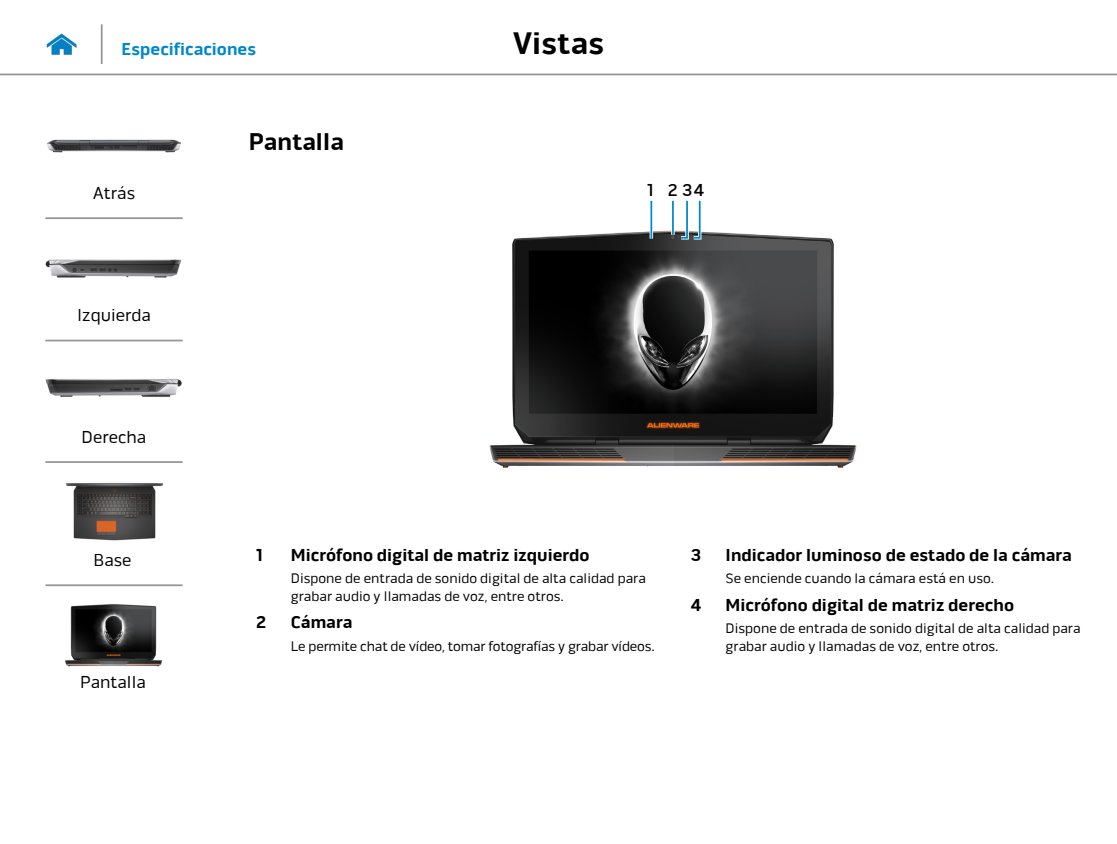
<style>
.page{position:relative;width:1117px;height:844px;background:#fff}
.page>*{position:absolute;margin:0;border:0;box-sizing:border-box;transform-origin:0 0}
.t1{font:700 31.5px "Pill Alt 600 mg";letter-spacing:.01em;color:#000}
.Head2{font:700 24.5px "Pill Alt 600 mg";color:#000}
.Callout_Head{font:700 17.5px "Pill Alt 600 mg";color:#000}
.t2{font:17.5px "Pill Alt 600 mg";color:#000}
.t3{font:700 17.5px "Pill Alt 600 mg";color:#0087cc}
.Callout-L{font:500 17.5px "Pill Alt 600 mg";color:#000}
.Callout_description{font:14px/17.5px "Pill Alt 600 mg";color:#000}
</style>
<div class="page">
<hr style="left:0;top:74px;width:1116px;height:1px;background:#939598">
<img style="left:46px;top:33px;width:31px;height:22px">
<img style="left:489px;top:230px;width:368px;height:238px">
<hr style="left:671px;top:201px;width:3px;height:34px;background:#fff">
<hr style="left:672px;top:201px;width:1px;height:34px;background:#0087cc">
<svg style="left:649px;top:201px;width:4px;height:37px"></svg>
<hr style="left:650px;top:201px;width:2px;height:37px;background:#0087cc">
<svg style="left:677px;top:200px;width:26px;height:41px"></svg>
<hr style="left:101px;top:24px;width:2px;height:40px;background:#939598">
<img style="left:46px;top:139px;width:135px;height:14px">
<img style="left:45px;top:259px;width:137px;height:19px">
<img style="left:45px;top:378px;width:137px;height:19px">
<img style="left:65px;top:482px;width:98px;height:58px">
<img style="left:65px;top:603px;width:98px;height:63px">
<hr style="left:45px;top:217px;width:138px;height:2px;background:#939598">
<hr style="left:45px;top:339px;width:138px;height:2px;background:#939598">
<hr style="left:45px;top:461px;width:138px;height:2px;background:#939598">
<hr style="left:45px;top:584px;width:138px;height:2px;background:#939598">
<p class="t3" style="left:122px;top:38px;width:136px">Especificaciones</p>
<h1 class="t1" style="left:512px;top:25px;width:93px">Vistas</h1>
<p class="t2" style="left:93px;top:182px;width:44px">Atrás</p>
<p class="t2" style="left:77px;top:305px;width:75px">Izquierda</p>
<p class="t2" style="left:82px;top:427px;width:66px">Derecha</p>
<p class="t2" style="left:93px;top:549px;width:40px">Base</p>
<p class="t2" style="left:80px;top:672px;width:67px">Pantalla</p>
<p class="Head2" style="left:249px;top:127px;width:97px">Pantalla</p>
<p class="Callout-L" style="left:647px;top:179px;width:8px">1</p>
<p class="Callout-L" style="left:667px;top:179px;width:38px">2 34</p>
<p class="Callout_Head" style="left:256px;top:544px;width:8px">1</p>
<p class="Callout_Head" style="left:291px;top:544px;width:300px">Micrófono digital de matriz izquierdo</p>
<p class="Callout_description" style="left:291px;top:569px;width:356px">Dispone de entrada de sonido digital de alta calidad para grabar audio y llamadas de voz, entre otros.</p>
<p class="Callout_Head" style="left:256px;top:612px;width:11px">2</p>
<p class="Callout_Head" style="left:291px;top:612px;width:63px">Cámara</p>
<p class="Callout_description" style="left:291px;top:637px;width:365px">Le permite chat de vídeo, tomar fotografías y grabar vídeos.</p>
<p class="Callout_Head" style="left:690px;top:544px;width:12px">3</p>
<p class="Callout_Head" style="left:725px;top:544px;width:348px">Indicador luminoso de estado de la cámara</p>
<p class="Callout_description" style="left:725px;top:569px;width:270px">Se enciende cuando la cámara está en uso.</p>
<p class="Callout_Head" style="left:690px;top:594px;width:12px">4</p>
<p class="Callout_Head" style="left:725px;top:594px;width:290px">Micrófono digital de matriz derecho</p>
<p class="Callout_description" style="left:725px;top:619px;width:356px">Dispone de entrada de sonido digital de alta calidad para grabar audio y llamadas de voz, entre otros.</p>
</div>
